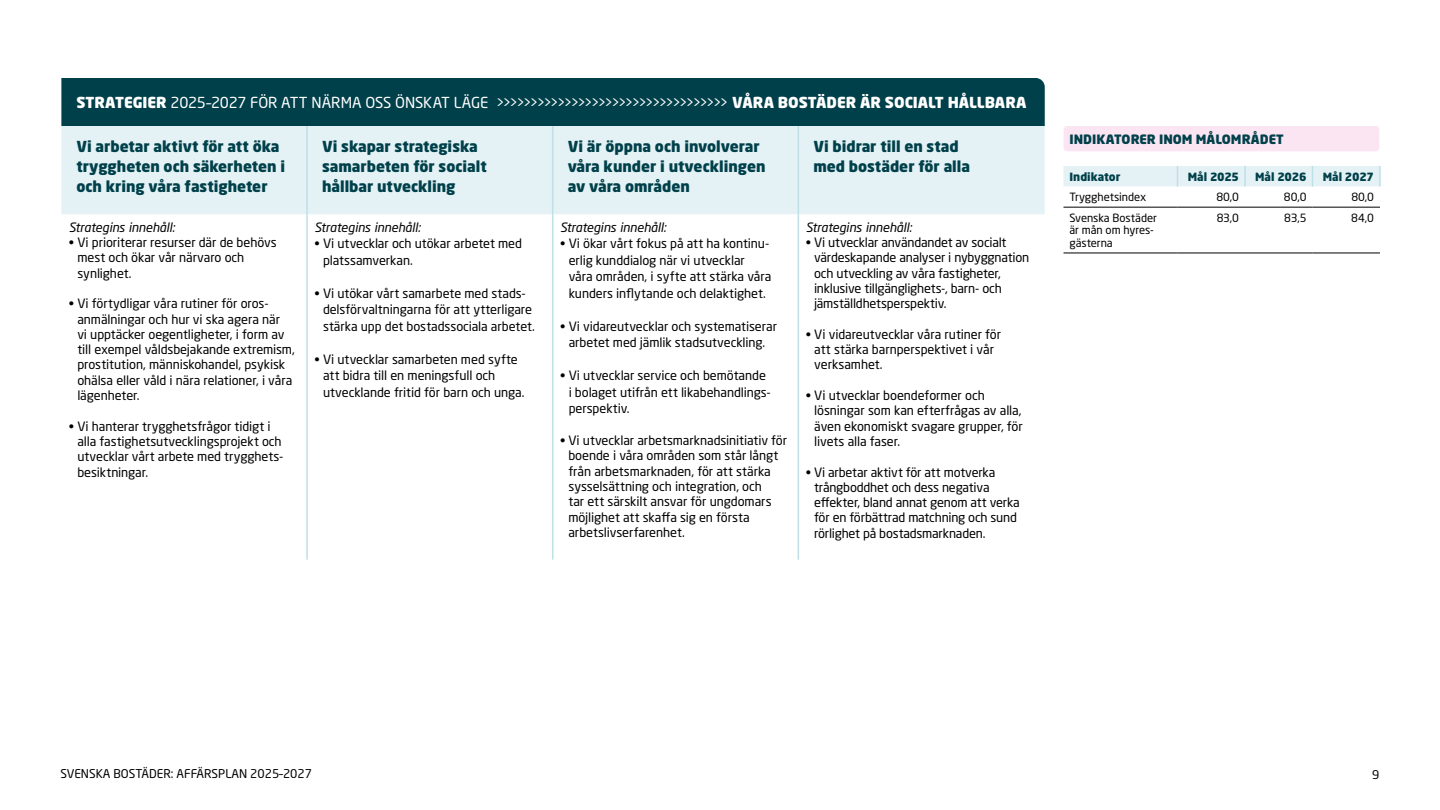
<style>
.page{position:relative;width:1440px;height:810px;background:#fff}
.page>*{position:absolute;margin:0;border:0;box-sizing:border-box;transform-origin:0 0}
.Mellanrubrik-ny{font:900 15px/19.8px "Neo Sans Std";color:#00404a}
.Garamond_10_5_12_25{font:15px "Neo Sans Std";letter-spacing:-.005em;color:#fff}
.Neo_Sans_rub_18_2{font:12.75px/15.3px "Neo Sans Std";letter-spacing:-.01em;color:#000}
.Fakta_text{font:12.75px/15.3px "Neo Sans Std";letter-spacing:-.005em;color:#000}
.Fakta_text-2{font:italic 12.75px "Neo Sans Std";letter-spacing:-.005em;color:#000}
.Garamond_10_5_12_25-2{font:900 12.75px "Neo Sans Std";color:#00404a}
.t1{font:12px "Neo Sans Std";color:#000}
.t2{font:11.25px/12.6px "Neo Sans Std";letter-spacing:-.005em;color:#000}
.t3{font:900 11.25px "Neo Sans Std";letter-spacing:-.005em;color:#00404a}
.s1{font-weight:900}
</style>
<div class="page">
<hr style="left:1064px;top:253px;width:114px;height:1px;background:#000">
<hr style="left:1178px;top:253px;width:67px;height:1px;background:#000">
<hr style="left:1245px;top:253px;width:67px;height:1px;background:#000">
<hr style="left:1312px;top:253px;width:68px;height:1px;background:#000">
<svg style="left:1064px;top:166px;width:316px;height:87px"></svg>
<hr style="left:1379px;top:166px;width:2px;height:21px;background:#bfdfe7">
<div style="left:61px;top:78px;width:984px;height:48px;background:#00404a"></div>
<div style="left:61px;top:126px;width:984px;height:88px;background:#e5f2f5"></div>
<hr style="left:306px;top:126px;width:2px;height:88px;background:#bfdfe7">
<hr style="left:306px;top:214px;width:2px;height:346px;background:#bfdfe7">
<hr style="left:552px;top:126px;width:1px;height:88px;background:#bfdfe7">
<hr style="left:552px;top:214px;width:1px;height:346px;background:#bfdfe7">
<hr style="left:798px;top:126px;width:1px;height:88px;background:#bfdfe7">
<hr style="left:798px;top:214px;width:1px;height:346px;background:#bfdfe7">
<div style="left:1064px;top:126px;width:315px;height:25px;background:#fce5f2;border-radius:4px"></div>
<p class="Garamond_10_5_12_25" style="left:76px;top:93px;width:952px"><span class="s1">STRATEGIER</span> 2025–2027 FÖR ATT NÄRMA OSS ÖNSKAT LÄGE &gt;&gt;&gt;&gt;&gt;&gt;&gt;&gt;&gt;&gt;&gt;&gt;&gt;&gt;&gt;&gt;&gt;&gt;&gt;&gt;&gt;&gt;&gt;&gt;&gt;&gt;&gt;&gt;&gt;&gt;&gt;&gt;&gt;&gt; <span class="s1">VÅRA BOSTÄDER ÄR SOCIALT HÅLLBARA</span></p>
<p class="Mellanrubrik-ny" style="left:76px;top:137px;width:210px">Vi arbetar aktivt för att öka tryggheten och säkerheten i och kring våra fastigheter</p>
<p class="Mellanrubrik-ny" style="left:322px;top:137px;width:166px">Vi skapar strategiska samarbeten för socialt hållbar utveckling</p>
<p class="Mellanrubrik-ny" style="left:568px;top:137px;width:199px">Vi är öppna och involverar våra kunder i utvecklingen av våra områden</p>
<p class="Mellanrubrik-ny" style="left:813px;top:137px;width:158px">Vi bidrar till en stad med bostäder för alla</p>
<p class="Fakta_text-2" style="left:69px;top:219px;width:108px">Strategins innehåll:</p>
<p class="Neo_Sans_rub_18_2" style="left:77px;top:235px;width:201px;text-indent:-8px">• Vi prioriterar resurser där de behövs mest och ökar vår närvaro och synlighet.</p>
<p class="Neo_Sans_rub_18_2" style="left:77px;top:296px;width:219px;text-indent:-8px">• Vi förtydligar våra rutiner för oros&shy;anmälningar och hur vi ska agera när<br>vi upptäcker oegentligheter, i form av till exempel våldsbejakande extremism, prostitution, människohandel, psykisk ohälsa eller våld i nära relationer, i våra lägenheter.</p>
<p class="Fakta_text" style="left:77px;top:418px;width:206px;text-indent:-8px">• Vi hanterar trygghetsfrågor tidigt i alla fastighetsutvecklingsprojekt och utvecklar vårt arbete med trygghets&shy;besiktningar.</p>
<p class="Fakta_text-2" style="left:315px;top:219px;width:108px">Strategins innehåll:</p>
<p class="Neo_Sans_rub_18_2" style="left:323px;top:235px;width:201px;line-height:16.5px;text-indent:-8px">• Vi utvecklar och utökar arbetet med platssamverkan.</p>
<p class="Neo_Sans_rub_18_2" style="left:323px;top:285px;width:213px;line-height:16.5px;text-indent:-8px">• Vi utökar vårt samarbete med stads&shy;delsförvaltningarna för att ytterligare stärka upp det bostadssociala arbetet.</p>
<p class="Neo_Sans_rub_18_2" style="left:323px;top:351px;width:203px;line-height:16.5px;text-indent:-8px">• Vi utvecklar samarbeten med syfte att bidra till en meningsfull och utvecklande fritid för barn och unga.</p>
<p class="Fakta_text-2" style="left:560px;top:219px;width:108px">Strategins innehåll:</p>
<p class="Neo_Sans_rub_18_2" style="left:569px;top:235px;width:204px;line-height:16.5px;text-indent:-8px">• Vi ökar vårt fokus på att ha kontinu&shy;erlig kunddialog när vi utvecklar våra områden, i syfte att stärka våra kunders inflytande och delaktighet.</p>
<p class="Neo_Sans_rub_18_2" style="left:560px;top:318px;width:218px;line-height:16.5px;text-align:center">• Vi vidareutvecklar och systematiserar arbetet med jämlik stadsutveckling.</p>
<p class="Neo_Sans_rub_18_2" style="left:569px;top:367px;width:204px;line-height:16.5px;text-indent:-8px">• Vi utvecklar service och bemötande i bolaget utifrån ett likabehandlings&shy;perspektiv.</p>
<p class="Neo_Sans_rub_18_2" style="left:568px;top:433px;width:220px;text-indent:-8px">• Vi utvecklar arbetsmarknadsinitiativ för boende i våra områden som står långt från arbetsmarknaden, för att stärka sysselsättning och integration, och<br>tar ett särskilt ansvar för ungdomars möjlighet att skaffa sig en första arbetslivserfarenhet.</p>
<p class="Fakta_text-2" style="left:806px;top:219px;width:108px">Strategins innehåll:</p>
<p class="Neo_Sans_rub_18_2" style="left:814px;top:235px;width:217px;text-indent:-8px">• Vi utvecklar användandet av socialt värdeskapande analyser i nybyggnation och utveckling av våra fastigheter, inklusive tillgänglighets-, barn- och jämställdhetsperspektiv.</p>
<p class="Neo_Sans_rub_18_2" style="left:814px;top:326px;width:188px;text-indent:-8px">• Vi vidareutvecklar våra rutiner för att stärka barnperspektivet i vår verksamhet.</p>
<p class="Neo_Sans_rub_18_2" style="left:814px;top:388px;width:210px;text-indent:-8px">• Vi utvecklar boendeformer och lösningar som kan efterfrågas av alla, även ekonomiskt svagare grupper, för livets alla faser.</p>
<p class="Neo_Sans_rub_18_2" style="left:814px;top:464px;width:207px;text-indent:-8px">• Vi arbetar aktivt för att motverka trångboddhet och dess negativa effekter, bland annat genom att verka för en förbättrad matchning och sund rörlighet på bostadsmarknaden.</p>
<p class="Garamond_10_5_12_25-2" style="left:1070px;top:130px;width:216px">INDIKATORER INOM MÅLOMRÅDET</p>
<p class="t3" style="left:1070px;top:169px;width:52px">Indikator</p>
<p class="t3" style="left:1188px;top:169px;width:53px">Mål 2025</p>
<p class="t3" style="left:1255px;top:169px;width:53px">Mål 2026</p>
<p class="t3" style="left:1323px;top:169px;width:53px">Mål 2027</p>
<p class="t2" style="left:1070px;top:191px;width:78px">Trygghetsindex</p>
<p class="t2" style="left:1216px;top:191px;width:24px">80,0</p>
<p class="t2" style="left:1284px;top:191px;width:24px">80,0</p>
<p class="t2" style="left:1351px;top:191px;width:24px">80,0</p>
<p class="t2" style="left:1070px;top:211px;width:89px">Svenska Bostäder är mån om hyres&shy;gästerna</p>
<p class="t2" style="left:1217px;top:211px;width:24px">83,0</p>
<p class="t2" style="left:1284px;top:211px;width:24px">83,5</p>
<p class="t2" style="left:1351px;top:211px;width:24px">84,0</p>
<p class="t1" style="left:61px;top:767px;width:253px">SVENSKA BOSTÄDER: AFFÄRSPLAN 2025–2027</p>
<p class="t1" style="left:1372px;top:767px;width:9px">9</p>
</div>
